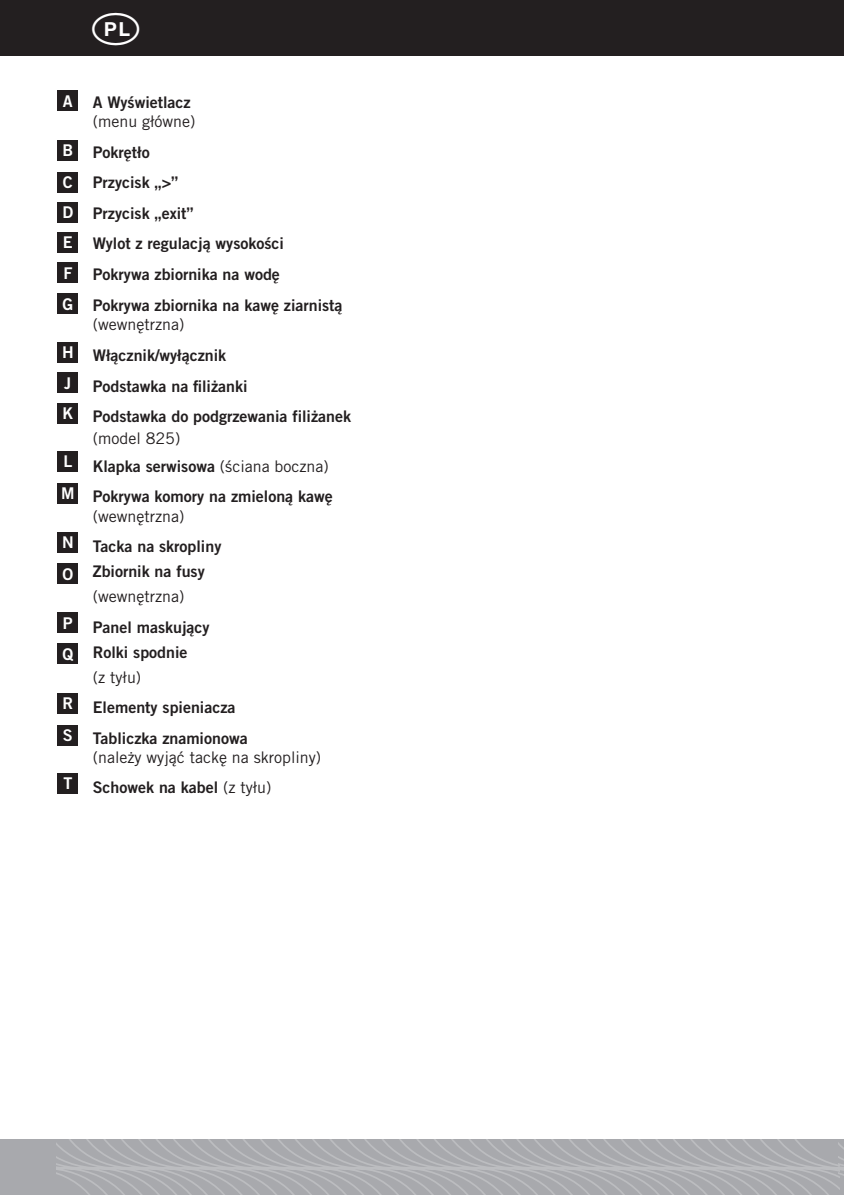
<style>
.page{position:relative;width:844px;height:1195px;background:#fff}
.page>*{position:absolute;margin:0;border:0;box-sizing:border-box;transform-origin:0 0}
.t1{font:16.2px/32.2px "Trade Gothic LT Std Bd 2";color:#fff}
.t2{font:16px/30.6px "Trade Gothic LT Pro Bd 2";color:#231f20}
.t3{font:16px/28.2px "Trade Gothic LT Pro";color:#231f20}
.s1{font-family:"Trade Gothic LT Pro"}
.s2{font-family:"Trade Gothic LT Pro Bd 2"}
</style>
<div class="page">
<div style="left:58px;top:91px;width:20px;height:20px;background:#231f20"></div>
<div style="left:58px;top:140px;width:20px;height:20px;background:#231f20"></div>
<div style="left:58px;top:451px;width:20px;height:21px;background:#231f20"></div>
<div style="left:58px;top:342px;width:20px;height:20px;background:#231f20"></div>
<div style="left:58px;top:172px;width:20px;height:20px;background:#231f20"></div>
<div style="left:58px;top:483px;width:20px;height:20px;background:#231f20"></div>
<div style="left:58px;top:202px;width:20px;height:20px;background:#231f20"></div>
<div style="left:58px;top:532px;width:20px;height:20px;background:#231f20"></div>
<div style="left:58px;top:373px;width:20px;height:20px;background:#231f20"></div>
<div style="left:58px;top:232px;width:20px;height:21px;background:#231f20"></div>
<div style="left:58px;top:563px;width:20px;height:21px;background:#231f20"></div>
<div style="left:58px;top:403px;width:20px;height:20px;background:#231f20"></div>
<div style="left:58px;top:263px;width:20px;height:20px;background:#231f20"></div>
<div style="left:58px;top:613px;width:20px;height:20px;background:#231f20"></div>
<div style="left:58px;top:294px;width:20px;height:20px;background:#231f20"></div>
<div style="left:58px;top:644px;width:20px;height:20px;background:#231f20"></div>
<div style="left:58px;top:693px;width:20px;height:20px;background:#231f20"></div>
<div style="left:58px;top:725px;width:20px;height:20px;background:#231f20"></div>
<div style="left:58px;top:773px;width:20px;height:20px;background:#231f20"></div>
<div style="left:0;top:1139px;width:844px;height:56px;background:#a8a9ad"></div>
<div style="left:0;top:0;width:844px;height:55px;background:#231f20"></div>
<svg style="left:57px;top:1139px;width:781px;height:56px"></svg>
<svg style="left:838px;top:1142px;width:6px;height:48px"></svg>
<p class="t1" style="left:63px;top:84px;width:11px">A</p>
<p class="t1" style="left:62px;top:134px;width:12px">B</p>
<p class="t1" style="left:63px;top:166px;width:11px">C</p>
<p class="t1" style="left:62px;top:196px;width:12px">D</p>
<p class="t1" style="left:63px;top:226px;width:11px">E</p>
<p class="t1" style="left:63px;top:257px;width:10px">F</p>
<p class="t1" style="left:62px;top:288px;width:12px">G</p>
<p class="t1" style="left:62px;top:336px;width:13px">H</p>
<p class="t1" style="left:64px;top:367px;width:9px">J</p>
<p class="t1" style="left:62px;top:397px;width:12px">K</p>
<p class="t1" style="left:63px;top:445px;width:10px">L</p>
<p class="t1" style="left:61px;top:477px;width:15px">M</p>
<p class="t1" style="left:62px;top:526px;width:13px">N</p>
<p class="t1" style="left:62px;top:557px;width:12px">O</p>
<p class="t1" style="left:63px;top:606px;width:11px">P</p>
<p class="t1" style="left:62px;top:637px;width:12px">Q</p>
<p class="t1" style="left:62px;top:687px;width:12px">R<br>S</p>
<p class="t1" style="left:63px;top:767px;width:10px">T</p>
<p class="t2" style="left:93px;top:92px;width:104px;line-height:19.2px">A Wyświetlacz <span class="s1">(menu główne)</span></p>
<p class="t2" style="left:93px;top:137px;width:251px">Pokrętło<br>Przycisk „&gt;”<br>Przycisk „exit”<br>Wylot z regulacją wysokości<br>Pokrywa zbiornika na wodę<br>Pokrywa zbiornika na kawę ziarnistą</p>
<p class="t2" style="left:93px;top:308px;width:260px"><span class="s1">(wewnętrzna)<br></span>Włącznik/wyłącznik<br>Podstawka na filiżanki<br>Podstawka do podgrzewania filiżanek</p>
<p class="t3" style="left:93px;top:424px;width:237px">(model 825)<br><span class="s2">Klapka serwisowa</span> (ściana boczna)</p>
<p class="t2" style="left:93px;top:487px;width:241px;line-height:19.2px">Pokrywa komory na zmieloną kawę <span class="s1">(wewnętrzna)</span></p>
<p class="t2" style="left:93px;top:534px;width:130px;line-height:24.8px">Tacka na skropliny<br>Zbiornik na fusy <span class="s1">(wewnętrzna)</span></p>
<p class="t2" style="left:93px;top:614px;width:118px;line-height:24.8px">Panel maskujący<br>Rolki spodnie<br><span class="s1">(z tyłu)</span></p>
<p class="t2" style="left:93px;top:692px;width:156px">Elementy spieniacza<br>Tabliczka znamionowa</p>
<p class="t3" style="left:93px;top:742px;width:230px;line-height:30px">(należy wyjąć tackę na skropliny)<br><span class="s2">Schowek na kabel</span> (z tyłu)</p>
</div>
